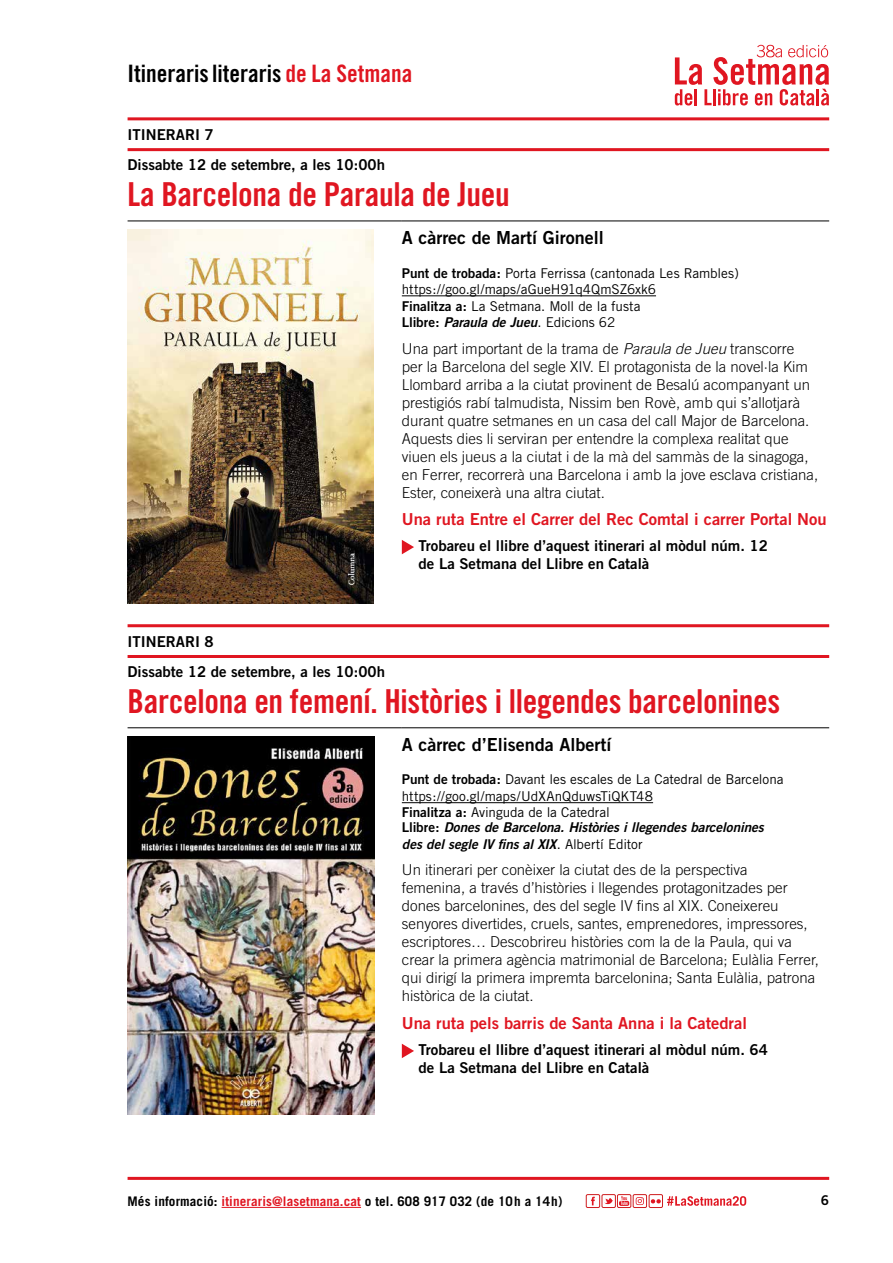
<style>
.page{position:relative;width:893px;height:1263px;background:#fff}
.page>*{position:absolute;margin:0;border:0;box-sizing:border-box;transform-origin:0 0}
.t1{font:33px "Trade Gothic Bold Cond Twenty";letter-spacing:-.01em;color:#e01621}
.t2{font:24px "Trade Gothic Bold Cond Twenty";color:#000}
.t3{font:18px "Trade Gothic Bold Two";color:#000}
.t4{font:16.5px "Trade Gothic Bold Two";color:#e01621}
.t5{font:300 15px/18px "Trade Gothic";color:#000}
.t6{font:15px/30.8px "Trade Gothic Bold Two";color:#000}
.t7{font:13.5px/16.5px "Trade Gothic";letter-spacing:-.005em;color:#000}
.t8{font:italic 13.5px/16.5px "Trade Gothic Bold Two";letter-spacing:-.005em;color:#000}
.t9{font:13.5px "Trade Gothic Bold Two";color:#000}
.t10{font:700 13.2px "Trade Gothic";letter-spacing:.01em;color:#000}
.s1{color:#e01621}
.s2{font-family:"Trade Gothic Bold Two"}
.s3{font-style:normal}
.s4{font-family:"Trade Gothic";font-style:normal}
.s5{font-style:italic}
</style>
<div class="page">
<hr style="left:222px;top:1207px;width:139px;height:1px;background:#e01621">
<svg style="left:667px;top:1196px;width:79px;height:10px"></svg>
<div style="left:586px;top:1194px;width:14px;height:14px;border:1px solid #cf1c1f"></div>
<svg style="left:591px;top:1197px;width:4px;height:8px"></svg>
<div style="left:602px;top:1194px;width:14px;height:14px;border:1px solid #cf1c1f"></div>
<svg style="left:604px;top:1198px;width:9px;height:6px"></svg>
<div style="left:617px;top:1194px;width:14px;height:14px;border:1px solid #cf1c1f"></div>
<svg style="left:619px;top:1196px;width:10px;height:10px"></svg>
<div style="left:633px;top:1194px;width:14px;height:14px;border:1px solid #cf1c1f"></div>
<svg style="left:636px;top:1197px;width:8px;height:8px"></svg>
<div style="left:649px;top:1194px;width:14px;height:14px;border:1px solid #cf1c1f"></div>
<svg style="left:651px;top:1199px;width:10px;height:4px"></svg>
<svg style="left:675px;top:45px;width:154px;height:60px"></svg>
<hr style="left:128px;top:1177px;width:701px;height:3px;background:#e01621">
<hr style="left:128px;top:117px;width:701px;height:3px;background:#e01621">
<hr style="left:128px;top:148px;width:701px;height:3px;background:#e01621">
<hr style="left:128px;top:624px;width:701px;height:3px;background:#e01621">
<hr style="left:128px;top:655px;width:701px;height:3px;background:#e01621">
<hr style="left:128px;top:221px;width:274px;height:1px;background:#000">
<hr style="left:402px;top:221px;width:427px;height:1px;background:#000">
<img style="left:128px;top:229px;width:245px;height:374px">
<hr style="left:402px;top:296px;width:254px;height:1px;background:#000">
<svg style="left:402px;top:540px;width:12px;height:14px"></svg>
<hr style="left:128px;top:727px;width:274px;height:1px;background:#000">
<hr style="left:402px;top:727px;width:427px;height:1px;background:#000">
<img style="left:128px;top:736px;width:246px;height:379px">
<hr style="left:402px;top:802px;width:251px;height:1px;background:#000">
<svg style="left:402px;top:1044px;width:12px;height:14px"></svg>
<h2 class="t2" style="left:128px;top:59px;width:286px">Itineraris literaris <span class="s1">de La Setmana</span></h2>
<p class="t6" style="left:128px;top:119px;width:259px">ITINERARI 7<br>Dissabte 12 de setembre, a les 10:00h</p>
<h1 class="t1" style="left:128px;top:174px;width:384px">La Barcelona de Paraula de Jueu</h1>
<p class="t3" style="left:402px;top:226px;width:203px">A càrrec de Martí Gironell</p>
<p class="t7" style="left:402px;top:264px;width:338px"><span class="s2">Punt de trobada:</span> Porta Ferrissa (cantonada Les Rambles) https://goo.gl/maps/aGueH91q4QmSZ6xk6<br><span class="s2">Finalitza a:</span> La Setmana. Moll de la fusta</p>
<p class="t8" style="left:402px;top:314px;width:215px"><span class="s3">Llibre:</span> Paraula de Jueu<span class="s4">. Edicions 62</span></p>
<p class="t5" style="left:402px;top:339px;width:418px">Una part important de la trama de <span class="s5">Paraula de Jueu</span> transcorre per la Barcelona del segle XIV. El protagonista de la novel·la Kim Llombard arriba a la ciutat provinent de Besalú acompanyant un prestigiós rabí talmudista, Nissim ben Rovè, amb qui s’allotjarà durant quatre setmanes en un casa del call Major de Barcelona.<br>Aquests dies li serviran per entendre la complexa realitat que viuen els jueus a la ciutat i de la mà del sammàs de la sinagoga, en Ferrer, recorrerà una Barcelona i amb la jove esclava cristiana, Ester, coneixerà una altra ciutat.</p>
<p class="t4" style="left:402px;top:509px;width:426px">Una ruta Entre el Carrer del Rec Comtal i carrer Portal Nou</p>
<p class="t6" style="left:419px;top:537px;width:351px;line-height:18px">Trobareu el llibre d’aquest itinerari al mòdul núm. 12 de La Setmana del Llibre en Català</p>
<p class="t6" style="left:128px;top:626px;width:259px">ITINERARI 8<br>Dissabte 12 de setembre, a les 10:00h</p>
<h1 class="t1" style="left:128px;top:681px;width:654px">Barcelona en femení. Històries i llegendes barcelonines</h1>
<p class="t3" style="left:402px;top:733px;width:211px">A càrrec d’Elisenda Albertí</p>
<p class="t7" style="left:402px;top:771px;width:383px"><span class="s2">Punt de trobada:</span> Davant les escales de La Catedral de Barcelona https://goo.gl/maps/UdXAnQduwsTiQKT48<br><span class="s2">Finalitza a:</span> Avinguda de la Catedral</p>
<p class="t8" style="left:402px;top:819px;width:363px"><span class="s3">Llibre:</span> Dones de Barcelona. Històries i llegendes barcelonines des del segle IV fins al XIX<span class="s4">. Albertí Editor</span></p>
<p class="t5" style="left:402px;top:861px;width:419px">Un itinerari per conèixer la ciutat des de la perspectiva<br>femenina, a través d’històries i llegendes protagonitzades per dones barcelonines, des del segle IV fins al XIX. Coneixereu senyores divertides, cruels, santes, emprenedores, impressores, escriptores… Descobrireu històries com la de la Paula, qui va crear la primera agència matrimonial de Barcelona; Eulàlia Ferrer, qui dirigí la primera impremta barcelonina; Santa Eulàlia, patrona històrica de la ciutat.</p>
<p class="t4" style="left:402px;top:1012px;width:347px">Una ruta pels barris de Santa Anna i la Catedral</p>
<p class="t6" style="left:419px;top:1040px;width:351px;line-height:18px">Trobareu el llibre d’aquest itinerari al mòdul núm. 64 de La Setmana del Llibre en Català</p>
<p class="t10" style="left:128px;top:1193px;width:436px">Més informació: <span class="s1">itineraris@lasetmana.cat</span> o tel. 608 917 032 (de 10h a 14h)</p>
<p class="t9" style="left:821px;top:1192px;width:10px">6</p>
</div>
